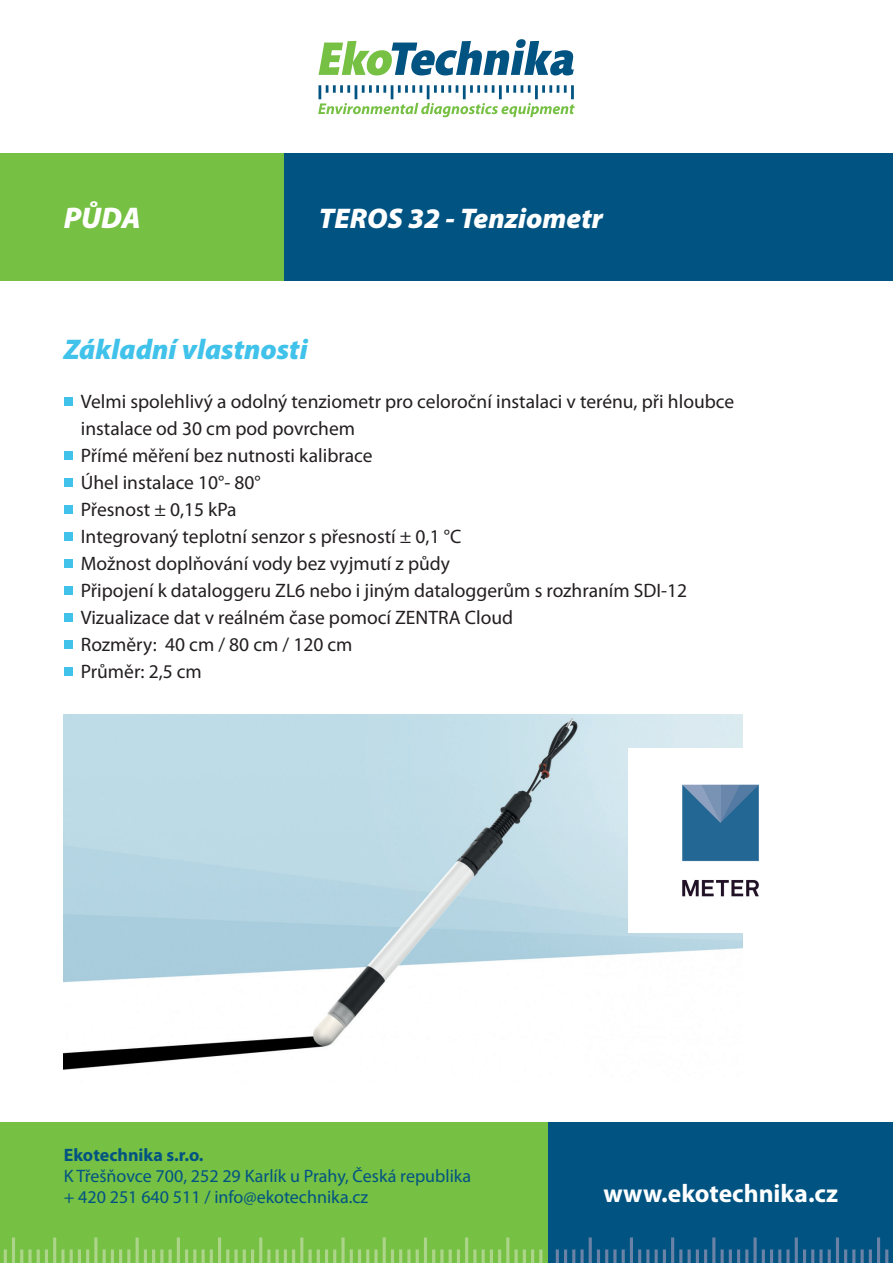
<style>
.page{position:relative;width:893px;height:1263px;background:#fff}
.page>*{position:absolute;margin:0;border:0;box-sizing:border-box;transform-origin:0 0}
.t1{font:italic 900 30px "Myriad Pro";color:#fff}
.t2{font:italic 900 28.5px "Myriad Pro";color:#fff}
.t3{font:italic 900 28.5px "Myriad Pro";color:#40c2ea}
.t4{font:700 25.5px "Myriad Pro";color:#fff}
.t5{font:19.5px/27px "Myriad Pro";color:#231f20}
.t6{font:18px/21px "Myriad Pro";color:#015382}
.t7{font:700 18px "Myriad Pro";color:#015382}
</style>
<div class="page">
<img style="left:64px;top:714px;width:679px;height:356px">
<div style="left:0;top:153px;width:285px;height:128px;background:#76c043"></div>
<div style="left:285px;top:153px;width:608px;height:128px;background:#015382"></div>
<div style="left:0;top:1123px;width:549px;height:140px;background:#76c043"></div>
<div style="left:549px;top:1123px;width:344px;height:140px;background:#015382"></div>
<div style="left:64px;top:397px;width:8px;height:9px;background:#40c2ea"></div>
<div style="left:64px;top:451px;width:8px;height:9px;background:#40c2ea"></div>
<div style="left:64px;top:478px;width:8px;height:9px;background:#40c2ea"></div>
<div style="left:64px;top:505px;width:8px;height:9px;background:#40c2ea"></div>
<div style="left:64px;top:532px;width:8px;height:9px;background:#40c2ea"></div>
<div style="left:64px;top:559px;width:8px;height:9px;background:#40c2ea"></div>
<div style="left:64px;top:586px;width:8px;height:9px;background:#40c2ea"></div>
<div style="left:64px;top:613px;width:8px;height:9px;background:#40c2ea"></div>
<div style="left:64px;top:640px;width:8px;height:9px;background:#40c2ea"></div>
<div style="left:64px;top:667px;width:8px;height:9px;background:#40c2ea"></div>
<hr style="left:506px;top:1237px;width:3px;height:26px;background:#acd589">
<hr style="left:465px;top:1237px;width:3px;height:26px;background:#acd589">
<hr style="left:424px;top:1237px;width:3px;height:26px;background:#acd589">
<hr style="left:383px;top:1237px;width:3px;height:26px;background:#acd589">
<svg style="left:341px;top:1237px;width:4px;height:26px"></svg>
<hr style="left:300px;top:1237px;width:3px;height:26px;background:#acd589">
<hr style="left:259px;top:1237px;width:3px;height:26px;background:#acd589">
<hr style="left:218px;top:1237px;width:3px;height:26px;background:#acd589">
<hr style="left:177px;top:1237px;width:3px;height:26px;background:#acd589">
<hr style="left:136px;top:1237px;width:3px;height:26px;background:#acd589">
<hr style="left:94px;top:1237px;width:3px;height:26px;background:#acd589">
<hr style="left:53px;top:1237px;width:3px;height:26px;background:#acd589">
<hr style="left:12px;top:1237px;width:3px;height:26px;background:#acd589">
<hr style="left:539px;top:1249px;width:3px;height:14px;background:#acd589">
<hr style="left:531px;top:1249px;width:3px;height:14px;background:#acd589">
<hr style="left:523px;top:1249px;width:3px;height:14px;background:#acd589">
<svg style="left:514px;top:1249px;width:4px;height:14px"></svg>
<hr style="left:498px;top:1249px;width:3px;height:14px;background:#acd589">
<hr style="left:490px;top:1249px;width:3px;height:14px;background:#acd589">
<hr style="left:482px;top:1249px;width:3px;height:14px;background:#acd589">
<hr style="left:473px;top:1249px;width:3px;height:14px;background:#acd589">
<hr style="left:457px;top:1249px;width:3px;height:14px;background:#acd589">
<hr style="left:449px;top:1249px;width:3px;height:14px;background:#acd589">
<svg style="left:440px;top:1249px;width:4px;height:14px"></svg>
<hr style="left:432px;top:1249px;width:3px;height:14px;background:#acd589">
<hr style="left:416px;top:1249px;width:3px;height:14px;background:#acd589">
<svg style="left:407px;top:1249px;width:4px;height:14px"></svg>
<hr style="left:399px;top:1249px;width:3px;height:14px;background:#acd589">
<hr style="left:391px;top:1249px;width:3px;height:14px;background:#acd589">
<svg style="left:374px;top:1249px;width:4px;height:14px"></svg>
<hr style="left:366px;top:1249px;width:3px;height:14px;background:#acd589">
<hr style="left:358px;top:1249px;width:3px;height:14px;background:#acd589">
<hr style="left:350px;top:1249px;width:3px;height:14px;background:#acd589">
<hr style="left:333px;top:1249px;width:3px;height:14px;background:#acd589">
<hr style="left:325px;top:1249px;width:3px;height:14px;background:#acd589">
<hr style="left:317px;top:1249px;width:3px;height:14px;background:#acd589">
<svg style="left:308px;top:1249px;width:4px;height:14px"></svg>
<hr style="left:292px;top:1249px;width:3px;height:14px;background:#acd589">
<hr style="left:284px;top:1249px;width:3px;height:14px;background:#acd589">
<hr style="left:276px;top:1249px;width:3px;height:14px;background:#acd589">
<hr style="left:267px;top:1249px;width:3px;height:14px;background:#acd589">
<hr style="left:251px;top:1249px;width:3px;height:14px;background:#acd589">
<hr style="left:243px;top:1249px;width:3px;height:14px;background:#acd589">
<svg style="left:234px;top:1249px;width:4px;height:14px"></svg>
<hr style="left:226px;top:1249px;width:3px;height:14px;background:#acd589">
<hr style="left:210px;top:1249px;width:3px;height:14px;background:#acd589">
<svg style="left:201px;top:1249px;width:4px;height:14px"></svg>
<hr style="left:193px;top:1249px;width:3px;height:14px;background:#acd589">
<hr style="left:185px;top:1249px;width:3px;height:14px;background:#acd589">
<hr style="left:169px;top:1249px;width:3px;height:14px;background:#acd589">
<hr style="left:160px;top:1249px;width:3px;height:14px;background:#acd589">
<hr style="left:152px;top:1249px;width:3px;height:14px;background:#acd589">
<hr style="left:144px;top:1249px;width:3px;height:14px;background:#acd589">
<hr style="left:127px;top:1249px;width:3px;height:14px;background:#acd589">
<hr style="left:119px;top:1249px;width:3px;height:14px;background:#acd589">
<hr style="left:111px;top:1249px;width:3px;height:14px;background:#acd589">
<hr style="left:103px;top:1249px;width:3px;height:14px;background:#acd589">
<hr style="left:86px;top:1249px;width:3px;height:14px;background:#acd589">
<hr style="left:78px;top:1249px;width:3px;height:14px;background:#acd589">
<hr style="left:70px;top:1249px;width:3px;height:14px;background:#acd589">
<svg style="left:61px;top:1249px;width:4px;height:14px"></svg>
<hr style="left:45px;top:1249px;width:3px;height:14px;background:#acd589">
<hr style="left:37px;top:1249px;width:3px;height:14px;background:#acd589">
<svg style="left:28px;top:1249px;width:4px;height:14px"></svg>
<hr style="left:20px;top:1249px;width:3px;height:14px;background:#acd589">
<hr style="left:4px;top:1249px;width:3px;height:14px;background:#acd589">
<hr style="left:877px;top:1237px;width:3px;height:26px;background:#6982a6">
<hr style="left:836px;top:1237px;width:3px;height:26px;background:#6982a6">
<hr style="left:795px;top:1237px;width:3px;height:26px;background:#6982a6">
<svg style="left:753px;top:1237px;width:4px;height:26px"></svg>
<hr style="left:712px;top:1237px;width:3px;height:26px;background:#6982a6">
<hr style="left:671px;top:1237px;width:3px;height:26px;background:#6982a6">
<hr style="left:630px;top:1237px;width:3px;height:26px;background:#6982a6">
<hr style="left:589px;top:1237px;width:3px;height:26px;background:#6982a6">
<hr style="left:885px;top:1249px;width:3px;height:14px;background:#6982a6">
<hr style="left:869px;top:1249px;width:3px;height:14px;background:#6982a6">
<svg style="left:860px;top:1249px;width:4px;height:14px"></svg>
<hr style="left:852px;top:1249px;width:3px;height:14px;background:#6982a6">
<hr style="left:844px;top:1249px;width:3px;height:14px;background:#6982a6">
<hr style="left:828px;top:1249px;width:3px;height:14px;background:#6982a6">
<svg style="left:819px;top:1249px;width:4px;height:14px"></svg>
<hr style="left:811px;top:1249px;width:3px;height:14px;background:#6982a6">
<hr style="left:803px;top:1249px;width:3px;height:14px;background:#6982a6">
<svg style="left:786px;top:1249px;width:4px;height:14px"></svg>
<hr style="left:778px;top:1249px;width:3px;height:14px;background:#6982a6">
<hr style="left:770px;top:1249px;width:3px;height:14px;background:#6982a6">
<hr style="left:762px;top:1249px;width:3px;height:14px;background:#6982a6">
<hr style="left:745px;top:1249px;width:3px;height:14px;background:#6982a6">
<hr style="left:737px;top:1249px;width:3px;height:14px;background:#6982a6">
<hr style="left:729px;top:1249px;width:3px;height:14px;background:#6982a6">
<svg style="left:720px;top:1249px;width:4px;height:14px"></svg>
<hr style="left:704px;top:1249px;width:3px;height:14px;background:#6982a6">
<hr style="left:696px;top:1249px;width:3px;height:14px;background:#6982a6">
<svg style="left:687px;top:1249px;width:4px;height:14px"></svg>
<hr style="left:679px;top:1249px;width:3px;height:14px;background:#6982a6">
<hr style="left:663px;top:1249px;width:3px;height:14px;background:#6982a6">
<hr style="left:655px;top:1249px;width:3px;height:14px;background:#6982a6">
<hr style="left:646px;top:1249px;width:3px;height:14px;background:#6982a6">
<hr style="left:638px;top:1249px;width:3px;height:14px;background:#6982a6">
<hr style="left:622px;top:1249px;width:3px;height:14px;background:#6982a6">
<svg style="left:613px;top:1249px;width:4px;height:14px"></svg>
<hr style="left:605px;top:1249px;width:3px;height:14px;background:#6982a6">
<hr style="left:597px;top:1249px;width:3px;height:14px;background:#6982a6">
<svg style="left:580px;top:1249px;width:4px;height:14px"></svg>
<hr style="left:572px;top:1249px;width:3px;height:14px;background:#6982a6">
<hr style="left:564px;top:1249px;width:3px;height:14px;background:#6982a6">
<hr style="left:556px;top:1249px;width:3px;height:14px;background:#6982a6">
<svg style="left:318px;top:39px;width:257px;height:78px"></svg>
<img style="left:628px;top:748px;width:131px;height:185px">
<h1 class="t1" style="left:64px;top:198px;width:79px">PŮDA</h1>
<h2 class="t2" style="left:319px;top:199px;width:285px">TEROS 32 - Tenziometr</h2>
<h2 class="t3" style="left:64px;top:331px;width:245px">Základní vlastnosti</h2>
<p class="t5" style="left:81px;top:388px;width:655px">Velmi spolehlivý a odolný tenziometr pro celoroční instalaci v terénu, při hloubce instalace od 30 cm pod povrchem<br>Přímé měření bez nutnosti kalibrace<br>Úhel instalace 10°- 80°<br>Přesnost ± 0,15 kPa<br>Integrovaný teplotní senzor s přesností ± 0,1 °C<br>Možnost doplňování vody bez vyjmutí z půdy<br>Připojení k dataloggeru ZL6 nebo i jiným dataloggerům s rozhraním SDI-12<br>Vizualizace dat v reálném čase pomocí ZENTRA Cloud<br>Rozměry: 40 cm / 80 cm / 120 cm<br>Průměr: 2,5 cm</p>
<p class="t7" style="left:64px;top:1143px;width:141px">Ekotechnika s.r.o.</p>
<p class="t6" style="left:64px;top:1165px;width:409px">K Třešňovce 700, 252 29 Karlík u Prahy, Česká republika + 420 251 640 511 / info@ekotechnika.cz</p>
<h3 class="t4" style="left:603px;top:1177px;width:236px">www.ekotechnika.cz</h3>
</div>
